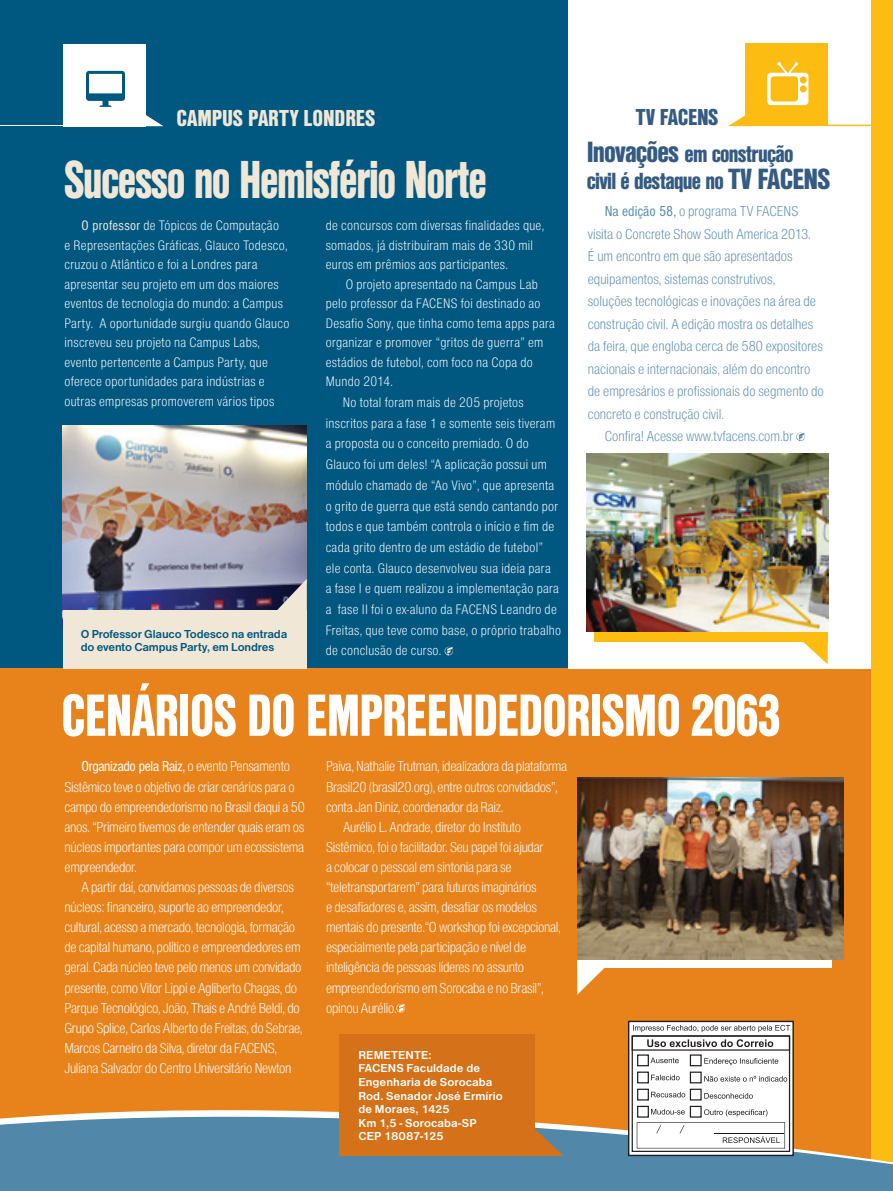
<style>
.page{position:relative;width:893px;height:1191px;background:#fff}
.page>*{position:absolute;margin:0;border:0;box-sizing:border-box;transform-origin:0 0}
.t1{font:61.8px "Nimbus Sans DOT Blac Cond";letter-spacing:-.015em;color:#fff;scale:.89 1}
.t2{font:55.5px "Nimbus Sans DOT Blac Cond";letter-spacing:-.03em;color:#f1e7d7;scale:.87 1}
.t3{font:24.3px "Nimbus Sans DOT Blac Cond";letter-spacing:-.03em;color:#345b82}
.t4{font:24px "Nimbus Sans DOT Blac Cond";letter-spacing:.005em;color:#f1e7d7}
.t5{font:24px "Nimbus Sans DOT Blac Cond";letter-spacing:-.02em;color:#345c82}
.t6{font:15px/20.1px "Nimbus Sans DOT Ligh Cond";letter-spacing:-.02em;color:#fff}
.t7{font:15px "Nimbus Sans DOT Ligh Cond";color:#588dae}
.t8{font:condensed 15px "Nimbus Sans DOT";letter-spacing:-.02em;color:#fff}
.t9{font:14.25px/19.5px "Nimbus Sans DOT Ligh Cond";letter-spacing:.02em;color:#fff}
.t10{font:700 12px/13.5px "Nimbus Sans DOT";letter-spacing:.01em;color:#fff}
.t11{font:700 12px/13.5px "Nimbus Sans DOT";letter-spacing:-.01em;color:#005780}
.s1{font-size:30.45px}
.s2{font-family:"Nimbus Sans DOT";font-stretch:condensed;color:#f1e7d7}
.s3{font-family:"Nimbus Sans DOT";font-stretch:condensed}
.s4{font-family:"Nimbus Sans DOT Ligh Cond";font-stretch:normal}
</style>
<div class="page">
<div style="left:0;top:0;width:893px;height:1069px;background:#005780"></div>
<div style="left:0;top:668px;width:893px;height:523px;background:#e8831c"></div>
<div style="left:568px;top:0;width:304px;height:668px;background:#fff"></div>
<div style="left:594px;top:587px;width:234px;height:54px;background:#fdbc12"></div>
<svg style="left:744px;top:631px;width:84px;height:33px"></svg>
<div style="left:577px;top:904px;width:255px;height:64px;background:#fff"></div>
<svg style="left:577px;top:968px;width:28px;height:26px"></svg>
<img style="left:63px;top:426px;width:244px;height:184px">
<div style="left:63px;top:610px;width:244px;height:58px;background:#f1e7d7"></div>
<svg style="left:267px;top:579px;width:40px;height:31px"></svg>
<svg style="left:396px;top:1004px;width:9px;height:8px"></svg>
<svg style="left:796px;top:432px;width:9px;height:9px"></svg>
<div style="left:872px;top:0;width:21px;height:1191px;background:#fdbc12"></div>
<svg style="left:445px;top:647px;width:8px;height:8px"></svg>
<hr style="left:827px;top:125px;width:45px;height:1px;background:#fdbc12">
<div style="left:746px;top:44px;width:82px;height:82px;background:#fdbc12"></div>
<svg style="left:728px;top:111px;width:18px;height:15px"></svg>
<svg style="left:767px;top:62px;width:41px;height:43px"></svg>
<img style="left:587px;top:453px;width:241px;height:178px">
<img style="left:577px;top:778px;width:267px;height:182px">
<svg style="left:0;top:1090px;width:893px;height:101px;fill:#5187a9"></svg>
<div style="left:339px;top:1034px;width:196px;height:122px;background:#d47119"></div>
<svg style="left:535px;top:1115px;width:29px;height:41px"></svg>
<div style="left:629px;top:1021px;width:164px;height:134px;background:#fff"></div>
<div style="left:628px;top:1020px;width:166px;height:136px;border:1px solid #231f20"></div>
<div style="left:632px;top:1035px;width:158px;height:117px;border:1px solid #231f20"></div>
<div style="left:632px;top:1035px;width:158px;height:15px;border:1px solid #231f20"></div>
<svg style="left:633px;top:1025px;width:157px;height:7px"></svg>
<svg style="left:647px;top:1039px;width:126px;height:8px"></svg>
<svg style="left:650px;top:1057px;width:29px;height:6px"></svg>
<svg style="left:651px;top:1074px;width:29px;height:6px"></svg>
<svg style="left:651px;top:1091px;width:34px;height:6px"></svg>
<svg style="left:651px;top:1108px;width:34px;height:6px"></svg>
<svg style="left:704px;top:1058px;width:74px;height:7px"></svg>
<svg style="left:704px;top:1075px;width:83px;height:6px"></svg>
<svg style="left:704px;top:1093px;width:49px;height:5px"></svg>
<svg style="left:704px;top:1109px;width:63px;height:7px"></svg>
<div style="left:637px;top:1105px;width:12px;height:12px;border:1px solid #231f20"></div>
<div style="left:637px;top:1088px;width:12px;height:12px;border:1px solid #231f20"></div>
<div style="left:637px;top:1071px;width:12px;height:12px;border:1px solid #231f20"></div>
<div style="left:637px;top:1054px;width:12px;height:12px;border:1px solid #231f20"></div>
<div style="left:690px;top:1105px;width:12px;height:12px;border:1px solid #231f20"></div>
<div style="left:690px;top:1088px;width:12px;height:12px;border:1px solid #231f20"></div>
<div style="left:690px;top:1071px;width:12px;height:12px;border:1px solid #231f20"></div>
<div style="left:690px;top:1054px;width:12px;height:12px;border:1px solid #231f20"></div>
<svg style="left:637px;top:1122px;width:148px;height:26px"></svg>
<div style="left:64px;top:44px;width:82px;height:82px;background:#fff"></div>
<svg style="left:146px;top:115px;width:17px;height:11px"></svg>
<hr style="left:0;top:125px;width:64px;height:1px;background:#fff">
<svg style="left:86px;top:71px;width:39px;height:36px"></svg>
<h3 class="t4" style="left:176px;top:105px;width:190px">Cam pus Party Londres</h3>
<h3 class="t5" style="left:636px;top:104px;width:84px">TV FACENS</h3>
<h3 class="t3" style="left:587px;top:140px;width:208px"><span class="s1">Inovações</span> em construção</h3>
<h2 class="t2" style="left:64px;top:148px;width:488px">Sucesso no Hemisfério Norte</h2>
<h3 class="t3" style="left:587px;top:167px;width:245px">civil é destaque no <span class="s1">TV FACENS</span></h3>
<p class="t9" style="left:64px;top:216px;width:226px;text-indent:17px"><span class="s2">O professor</span> de Tópicos de Computação<br>e Representações Gráficas, Glauco Todesco, cruzou o Atlântico e foi a Londres para apresentar seu projeto em um dos maiores eventos de tecnologia do mundo: a Campus Party. A oportunidade surgiu quando Glauco inscreveu seu projeto na Campus Labs, evento pertencente a Campus Party, que oferece oportunidades para indústrias e outras empresas promoverem vários tipos</p>
<p class="t9" style="left:326px;top:216px;width:220px">de concursos com diversas finalidades que, somados, já distribuíram mais de 330 mil euros em prêmios aos participantes.</p>
<p class="t7" style="left:605px;top:203px;width:195px"><span class="s3">Na edição 58,</span> o programa TV FACENS</p>
<p class="t7" style="left:588px;top:225px;width:225px">visita o Concrete Show South America 2013.</p>
<p class="t7" style="left:588px;top:248px;width:206px">É um encontro em que são apresentados</p>
<p class="t7" style="left:588px;top:270px;width:189px">equipamentos, sistemas construtivos,</p>
<p class="t7" style="left:588px;top:293px;width:230px">soluções tecnológicas e inovações na área de</p>
<p class="t7" style="left:588px;top:315px;width:227px">construção civil. A edição mostra os detalhes</p>
<p class="t7" style="left:588px;top:338px;width:237px">da feira, que engloba cerca de 580 expositores</p>
<p class="t7" style="left:588px;top:360px;width:224px">nacionais e internacionais, além do encontro</p>
<p class="t7" style="left:588px;top:383px;width:237px">de empresários e profissionais do segmento do</p>
<p class="t7" style="left:588px;top:405px;width:138px">concreto e construção civil.</p>
<p class="t7" style="left:605px;top:428px;width:190px">Confira! Acesse www.tvfacens.com.br</p>
<p class="t9" style="left:346px;top:274px;width:194px">O projeto apresentado na Campus Lab</p>
<p class="t9" style="left:326px;top:294px;width:216px">pelo professor da FACENS foi destinado ao</p>
<p class="t9" style="left:326px;top:313px;width:231px">Desafio Sony, que tinha como tema apps para</p>
<p class="t9" style="left:326px;top:333px;width:219px">organizar e promover “gritos de guerra” em</p>
<p class="t9" style="left:326px;top:352px;width:209px">estádios de futebol, com foco na Copa do</p>
<p class="t9" style="left:326px;top:372px;width:69px">Mundo 2014.</p>
<p class="t9" style="left:343px;top:393px;width:182px">No total foram mais de 205 projetos</p>
<p class="t9" style="left:326px;top:413px;width:231px">inscritos para a fase 1 e somente seis tiveram</p>
<p class="t9" style="left:326px;top:434px;width:205px">a proposta ou o conceito premiado. O do</p>
<p class="t9" style="left:326px;top:455px;width:223px">Glauco foi um deles! “A aplicação possui um</p>
<p class="t9" style="left:326px;top:475px;width:230px">módulo chamado de “Ao Vivo”, que apresenta</p>
<p class="t9" style="left:326px;top:496px;width:234px">o grito de guerra que está sendo cantando por</p>
<p class="t9" style="left:326px;top:517px;width:230px">todos e que também controla o início e fim de</p>
<p class="t9" style="left:326px;top:537px;width:219px">cada grito dentro de um estádio de futebol”</p>
<p class="t9" style="left:326px;top:558px;width:227px">ele conta. Glauco desenvolveu sua ideia para</p>
<p class="t9" style="left:326px;top:579px;width:235px">a fase I e quem realizou a implementação para</p>
<p class="t9" style="left:326px;top:600px;width:233px">a fase II foi o ex-aluno da FACENS Leandro de</p>
<p class="t9" style="left:326px;top:620px;width:237px">Freitas, que teve como base, o próprio trabalho</p>
<p class="t9" style="left:326px;top:641px;width:117px">de conclusão de curso.</p>
<p class="t11" style="left:81px;top:627px;width:208px">O Professor Glauco Todesco na entrada do evento Campus Party, em Londres</p>
<h1 class="t1" style="left:61px;top:680px;width:414px">Cenários do Empreendedo</h1>
<h1 class="t1" style="left:566px;top:680px;width:52px">rismo</h1>
<h1 class="t1" style="left:691px;top:680px;width:103px">2063</h1>
<p class="t8" style="left:82px;top:758px;width:210px">Organizado pela Raiz, <span class="s4">o evento Pensamento</span></p>
<p class="t6" style="left:65px;top:776px;width:242px">Sistêmico teve o objetivo de criar cenários para o campo do empreendedorismo no Brasil daqui a 50 anos. “Primeiro tivemos de entender quais eram os núcleos importantes para compor um ecossistema empreendedor.</p>
<p class="t6" style="left:65px;top:877px;width:240px;text-indent:17px">A partir daí, convidamos pessoas de diversos núcleos: financeiro, suporte ao empreendedor, cultural, acesso a mercado, tecnologia, formação de capital humano, político e empreendedores em geral. Cada núcleo teve pelo menos um convidado presente, como Vitor Lippi e Agliberto Chagas, do Parque Tecnológico, João, Thais e André Beldi, do Grupo Splice, Carlos Alberto de Freitas, do Sebrae, Marcos Carneiro da Silva, diretor da FACENS, Juliana Salvador do Centro Universitário Newton</p>
<p class="t6" style="left:326px;top:756px;width:243px">Paiva, Nathalie Trutman, idealizadora da plataforma</p>
<p class="t6" style="left:326px;top:776px;width:233px">Brasil20 (brasil20.org), entre outros convidados”,</p>
<p class="t6" style="left:326px;top:797px;width:179px">conta Jan Diniz, coordenador da Raiz.</p>
<p class="t6" style="left:343px;top:817px;width:179px">Aurélio L. Andrade, diretor do Instituto</p>
<p class="t6" style="left:326px;top:837px;width:219px">Sistêmico, foi o facilitador. Seu papel foi ajudar</p>
<p class="t6" style="left:326px;top:857px;width:187px">a colocar o pessoal em sintonia para se</p>
<p class="t6" style="left:326px;top:877px;width:212px">“teletransportarem” para futuros imaginários</p>
<p class="t6" style="left:326px;top:897px;width:212px">e desafiadores e, assim, desafiar os modelos</p>
<p class="t6" style="left:326px;top:917px;width:236px">mentais do presente.“O workshop foi excepcional,</p>
<p class="t6" style="left:326px;top:937px;width:202px">especialmente pela participação e nível de</p>
<p class="t6" style="left:326px;top:957px;width:200px">inteligência de pessoas líderes no assunto</p>
<p class="t6" style="left:326px;top:977px;width:219px">empreendedorismo em Sorocaba e no Brasil”,</p>
<p class="t6" style="left:326px;top:998px;width:72px">opinou Aurélio.</p>
<p class="t10" style="left:358px;top:1048px;width:146px">REMETENTE:<br>FACENS Faculdade de<br>Engenharia de Sorocaba<br>Rod. Senador José Ermírio de Moraes, 1425<br>Km 1,5 - Sorocaba-SP<br>CEP 18087-125</p>
</div>
